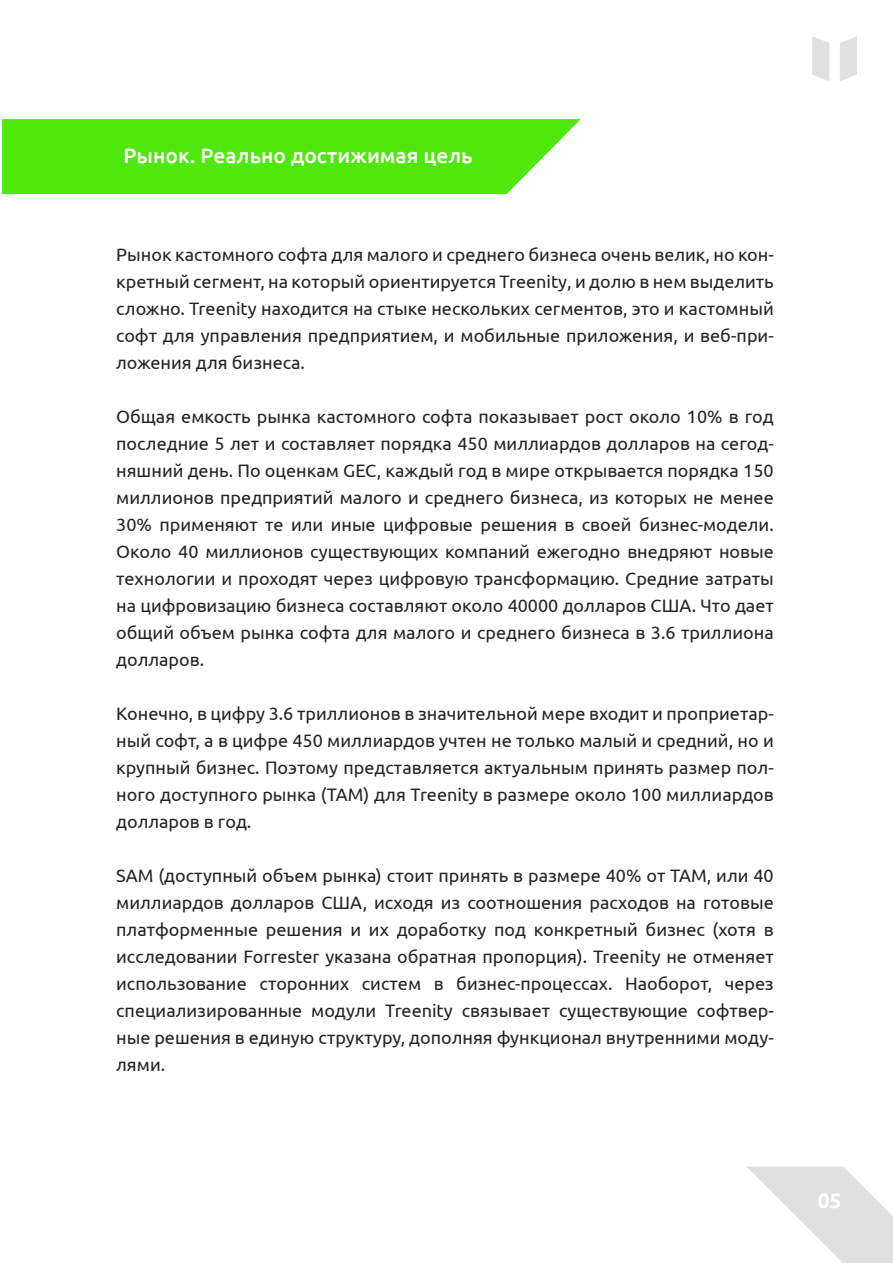
<style>
.page{position:relative;width:893px;height:1263px;background:#fff}
.page>*{position:absolute;margin:0;border:0;box-sizing:border-box;transform-origin:0 0}
.t1{font:500 21px "Ubuntu";color:#fff}
.t2{font:700 21px "Ubuntu";color:#fff}
.t3{font:18px/27px "Ubuntu";color:#242424;text-align:justify}
</style>
<div class="page">
<svg style="left:840px;top:36px;width:17px;height:45px"></svg>
<svg style="left:812px;top:36px;width:17px;height:45px"></svg>
<svg style="left:747px;top:1167px;width:145px;height:96px"></svg>
<svg style="left:2px;top:119px;width:579px;height:75px;background:#5ae91c"></svg>
<p class="t1" style="left:123px;top:143px;width:351px">Рынок. Реально достижимая цель</p>
<p class="t3" style="left:116px;top:241px;width:659px">Рынок кастомного софта для малого и среднего бизнеса очень велик, но кон&shy;кретный сегмент, на который ориентируется Treenity, и долю в нем выделить сложно. Treenity находится на стыке нескольких сегментов, это и кастомный софт для управления предприятием, и мобильные приложения, и веб-при&shy;ложения для бизнеса.</p>
<p class="t3" style="left:116px;top:403px;width:659px">Общая емкость рынка кастомного софта показывает рост около 10% в год последние 5 лет и составляет порядка 450 миллиардов долларов на сегод&shy;няшний день. По оценкам GEC, каждый год в мире открывается порядка 150 миллионов предприятий малого и среднего бизнеса, из которых не менее 30% применяют те или иные цифровые решения в своей бизнес-модели.<br>Около 40 миллионов существующих компаний ежегодно внедряют новые технологии и проходят через цифровую трансформацию. Средние затраты на цифровизацию бизнеса составляют около 40000 долларов США. Что дает общий объем рынка софта для малого и среднего бизнеса в 3.6 триллиона долларов.</p>
<p class="t3" style="left:116px;top:700px;width:659px">Конечно, в цифру 3.6 триллионов в значительной мере входит и проприетар&shy;ный софт, а в цифре 450 миллиардов учтен не только малый и средний, но и крупный бизнес. Поэтому представляется актуальным принять размер пол&shy;ного доступного рынка (TAM) для Treenity в размере около 100 миллиардов долларов в год.</p>
<p class="t3" style="left:116px;top:862px;width:659px">SAM (доступный объем рынка) стоит принять в размере 40% от TAM, или 40 миллиардов долларов США, исходя из соотношения расходов на готовые платформенные решения и их доработку под конкретный бизнес (хотя в исследовании Forrester указана обратная пропорция). Treenity не отменяет использование сторонних систем в бизнес-процессах. Наоборот, через специализированные модули Treenity связывает существующие софтвер&shy;ные решения в единую структуру, дополняя функционал внутренними моду&shy;лями.</p>
<p class="t2" style="left:817px;top:1188px;width:25px">05</p>
</div>
